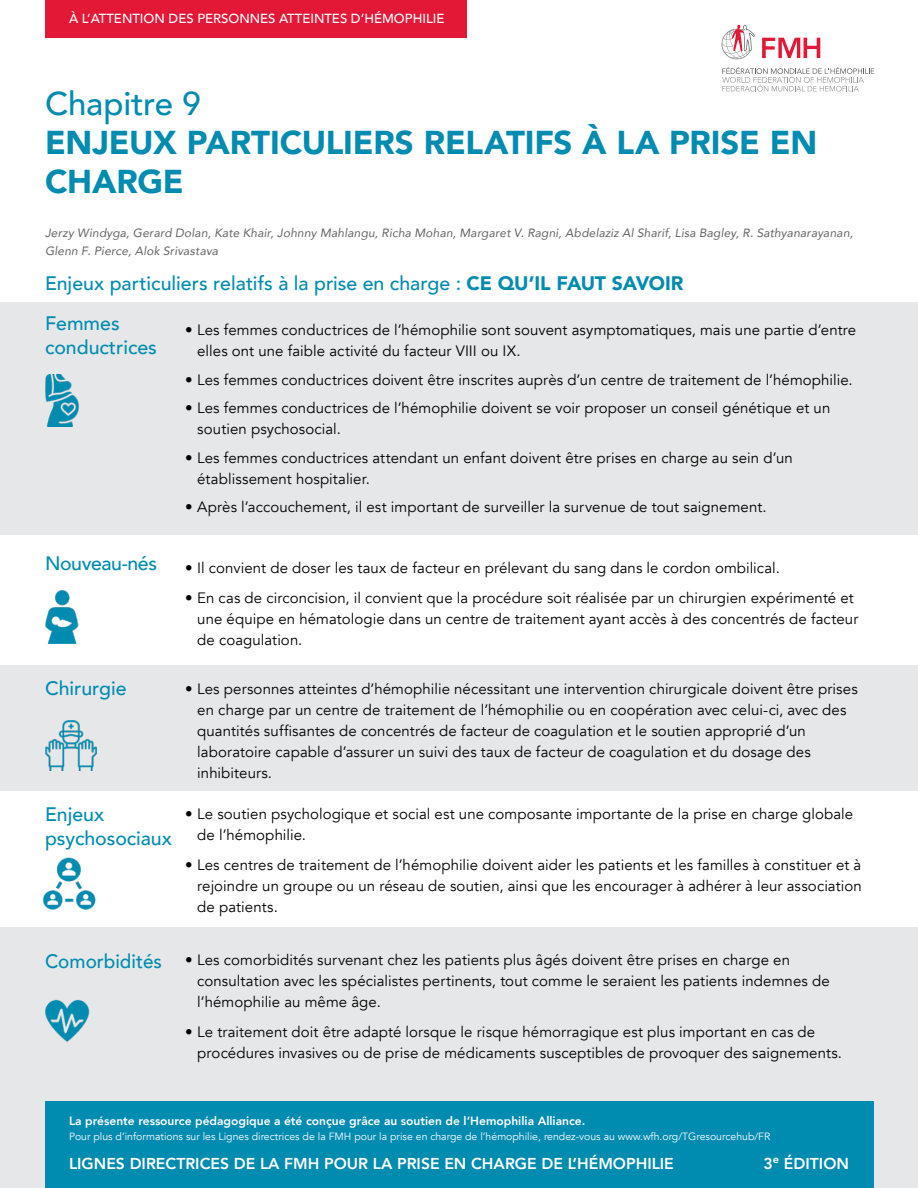
<style>
.page{position:relative;width:918px;height:1188px;background:#fff}
.page>*{position:absolute;margin:0;border:0;box-sizing:border-box;transform-origin:0 0}
.Chapter{font:900 33px/39px "Avenir";letter-spacing:-.005em;color:#008bb0}
.Chapter-2{font:500 33px "Avenir";letter-spacing:-.005em;color:#008bb0}
.Titre{font:500 19.5px "Avenir";color:#008bb0}
.Sous-titre{font:500 19.5px/24px "Avenir";color:#008bb0}
.Sous-titre-2{font:500 19.5px "Avenir";letter-spacing:-.02em;color:#008bb0}
.Target_Audience{font:800 15.75px "Avenir";color:#fff}
.t1{font:15px/21px "Avenir";letter-spacing:.005em;color:#000}
.Target_Audience-2{font:500 13.2px "Avenir";color:#fff}
.Auteurs{font:italic 12px/18px "Avenir";letter-spacing:.015em;color:#636466}
.note{font:800 12px "Avenir";color:#fff}
.Target_Audience-3{font:10.5px "Avenir";color:#fff}
.s1{font-weight:900}
</style>
<div class="page">
<div style="left:0;top:927px;width:918px;height:261px;background:#e6e7e8"></div>
<div style="left:0;top:302px;width:918px;height:233px;background:#e6e7e8"></div>
<div style="left:0;top:666px;width:918px;height:125px;background:#e6e7e8"></div>
<svg style="left:721px;top:24px;width:34px;height:35px"></svg>
<svg style="left:762px;top:38px;width:58px;height:20px"></svg>
<svg style="left:722px;top:67px;width:152px;height:25px"></svg>
<img style="left:45px;top:374px;width:34px;height:53px">
<img style="left:45px;top:591px;width:34px;height:52px">
<img style="left:42px;top:857px;width:54px;height:53px">
<img style="left:46px;top:720px;width:51px;height:51px">
<img style="left:45px;top:1000px;width:45px;height:42px">
<div style="left:45px;top:0;width:421px;height:38px;background:#e31837"></div>
<div style="left:45px;top:1102px;width:828px;height:86px;background:#008bb0"></div>
<p class="Target_Audience-2" style="left:69px;top:7px;width:377px">À L’ATTENTION DES PERSONNES ATTEINTES D’HÉMOPHILIE</p>
<p class="Chapter-2" style="left:45px;top:75px;width:157px">Chapitre 9</p>
<p class="Chapter" style="left:45px;top:122px;width:774px">ENJEUX PARTICULIERS RELATIFS À LA PRISE EN<br>CHARGE</p>
<p class="Auteurs" style="left:45px;top:223px;width:810px">Jerzy Windyga, Gerard Dolan, Kate Khair, Johnny Mahlangu, Richa Mohan, Margaret V. Ragni, Abdelaziz Al Sharif, Lisa Bagley, R. Sathyanarayanan,<br>Glenn F. Pierce, Alok Srivastava</p>
<p class="Titre" style="left:45px;top:266px;width:640px">Enjeux particuliers relatifs à la prise en charge : <span class="s1">CE QU’IL FAUT SAVOIR</span></p>
<p class="Sous-titre" style="left:45px;top:310px;width:113px">Femmes conductrices</p>
<p class="t1" style="left:197px;top:320px;width:660px;text-indent:-12px">• Les femmes conductrices de l’hémophilie sont souvent asymptomatiques, mais une partie d’entre elles ont une faible activité du facteur VIII ou IX.</p>
<p class="t1" style="left:185px;top:370px;width:669px">• Les femmes conductrices doivent être inscrites auprès d’un centre de traitement de l’hémophilie.</p>
<p class="t1" style="left:197px;top:398px;width:635px;text-indent:-12px">• Les femmes conductrices de l’hémophilie doivent se voir proposer un conseil génétique et un soutien psychosocial.</p>
<p class="t1" style="left:197px;top:448px;width:597px;text-indent:-12px">• Les femmes conductrices attendant un enfant doivent être prises en charge au sein d’un établissement hospitalier.</p>
<p class="t1" style="left:185px;top:497px;width:583px">• Après l’accouchement, il est important de surveiller la survenue de tout saignement.</p>
<p class="Sous-titre-2" style="left:45px;top:546px;width:114px">Nouveau‑nés</p>
<p class="t1" style="left:185px;top:557px;width:596px">• Il convient de doser les taux de facteur en prélevant du sang dans le cordon ombilical.</p>
<p class="t1" style="left:197px;top:587px;width:663px;text-indent:-12px">• En cas de circoncision, il convient que la procédure soit réalisée par un chirurgien expérimenté et une équipe en hématologie dans un centre de traitement ayant accès à des concentrés de facteur de coagulation.</p>
<p class="Sous-titre" style="left:45px;top:675px;width:83px">Chirurgie</p>
<p class="t1" style="left:197px;top:679px;width:662px;text-indent:-12px">• Les personnes atteintes d’hémophilie nécessitant une intervention chirurgicale doivent être prises en charge par un centre de traitement de l’hémophilie ou en coopération avec celui-ci, avec des quantités suffisantes de concentrés de facteur de coagulation et le soutien approprié d’un laboratoire capable d’assurer un suivi des taux de facteur de coagulation et du dosage des inhibiteurs.</p>
<p class="Sous-titre" style="left:45px;top:802px;width:128px">Enjeux psychosociaux</p>
<p class="t1" style="left:197px;top:803px;width:657px;text-indent:-12px">• Le soutien psychologique et social est une composante importante de la prise en charge globale de l’hémophilie.</p>
<p class="t1" style="left:197px;top:854px;width:666px;text-align:justify;text-indent:-12px">• Les centres de traitement de l’hémophilie doivent aider les patients et les familles à constituer et à rejoindre un groupe ou un réseau de soutien, ainsi que les encourager à adhérer à leur association de patients.</p>
<p class="Sous-titre" style="left:45px;top:948px;width:119px">Comorbidités</p>
<p class="t1" style="left:197px;top:949px;width:634px;text-indent:-12px">• Les comorbidités survenant chez les patients plus âgés doivent être prises en charge en consultation avec les spécialistes pertinents, tout comme le seraient les patients indemnes de l’hémophilie au même âge.</p>
<p class="t1" style="left:197px;top:1021px;width:646px;text-indent:-12px">• Le traitement doit être adapté lorsque le risque hémorragique est plus important en cas de procédures invasives ou de prise de médicaments susceptibles de provoquer des saignements.</p>
<p class="note" style="left:69px;top:1111px;width:518px">La présente ressource pédagogique a été conçue grâce au soutien de l’Hemophilia Alliance.</p>
<p class="Target_Audience-3" style="left:69px;top:1130px;width:703px">Pour plus d’informations sur les Lignes directrices de la FMH pour la prise en charge de l’hémophilie, rendez-vous au www.wfh.org/TGresourcehub/FR</p>
<p class="Target_Audience" style="left:69px;top:1151px;width:606px">LIGNES DIRECTRICES DE LA FMH POUR LA PRISE EN CHARGE DE L’HÉMOPHILIE</p>
<p class="Target_Audience" style="left:764px;top:1151px;width:87px">3<sup>e</sup> ÉDITION</p>
</div>
